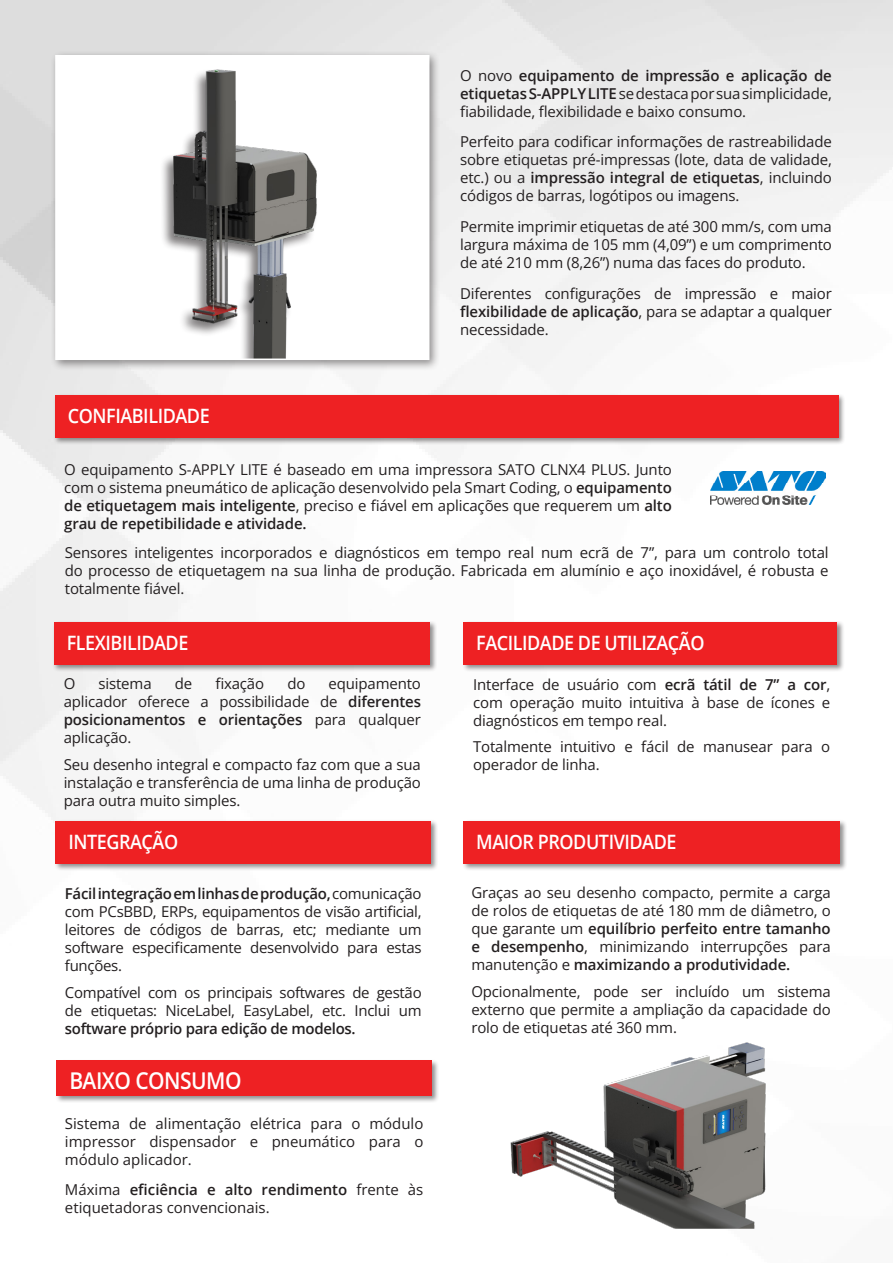
<style>
.page{position:relative;width:893px;height:1263px;background:#fff}
.page>*{position:absolute;margin:0;border:0;box-sizing:border-box;transform-origin:0 0}
.TITULARES{font:600 23.1px "Open Sans";letter-spacing:-.025em;color:#fff;scale:.91 1}
.TITULARES-2{font:600 19.8px "Open Sans";letter-spacing:-.025em;color:#fff;scale:.91 1}
.TITULARESOK{font:600 19.8px "Open Sans";letter-spacing:-.025em;color:#fff;scale:.91 1}
.TEXTO{font:15px/18px "Open Sans";letter-spacing:-.01em;color:#231f20;text-align:justify}
.s1{font-weight:600}
</style>
<div class="page">
<img style="left:0;top:0;width:893px;height:820px">
<div style="left:53px;top:393px;width:793px;height:52px;background:#231f20;opacity:.5"></div>
<div style="left:55px;top:395px;width:783px;height:42px;background:#ee2123"></div>
<div style="left:52px;top:621px;width:385px;height:51px;background:#231f20;opacity:.5"></div>
<div style="left:54px;top:622px;width:375px;height:43px;background:#ee2123"></div>
<div style="left:462px;top:621px;width:383px;height:51px;background:#231f20;opacity:.5"></div>
<div style="left:463px;top:622px;width:374px;height:43px;background:#ee2123"></div>
<div style="left:55px;top:1059px;width:384px;height:44px;background:#231f20;opacity:.5"></div>
<div style="left:57px;top:1060px;width:375px;height:35px;background:#ee2123"></div>
<div style="left:462px;top:819px;width:385px;height:52px;background:#231f20;opacity:.5"></div>
<div style="left:463px;top:821px;width:377px;height:42px;background:#ee2123"></div>
<img style="left:510px;top:1042px;width:256px;height:187px">
<div style="left:54px;top:819px;width:385px;height:52px;background:#231f20;opacity:.5"></div>
<div style="left:56px;top:821px;width:375px;height:42px;background:#ee2123"></div>
<img style="left:711px;top:471px;width:115px;height:34px">
<div style="left:50px;top:50px;width:390px;height:321px;background:#231f20;opacity:.5"></div>
<img style="left:58px;top:58px;width:368px;height:299px">
<p class="TITULARESOK" style="left:68px;top:402px;width:157px">CONFIABILIDADE</p>
<p class="TEXTO" style="left:460px;top:66px;width:373px">O novo <span class="s1">equipamento de impressão e aplicação de etiquetas S-APPLY LITE</span> se destaca por sua simplicidade, fiabilidade, flexibilidade e baixo consumo.</p>
<p class="TEXTO" style="left:460px;top:133px;width:373px">Perfeito para codificar informações de rastreabilidade sobre etiquetas pré-impressas (lote, data de validade, etc.) ou a <span class="s1">impressão integral de etiquetas</span>, incluindo códigos de barras, logótipos ou imagens.</p>
<p class="TEXTO" style="left:460px;top:217px;width:373px">Permite imprimir etiquetas de até 300 mm/s, com uma largura máxima de 105 mm (4,09”) e um comprimento de até 210 mm (8,26”) numa das faces do produto.</p>
<p class="TEXTO" style="left:460px;top:284px;width:373px">Diferentes configurações de impressão e maior <span class="s1">flexibilidade de aplicação</span>, para se adaptar a qualquer necessidade.</p>
<p class="TEXTO" style="left:64px;top:460px;width:609px">O equipamento S-APPLY LITE é baseado em uma impressora SATO CLNX4 PLUS. Junto com o sistema pneumático de aplicação desenvolvido pela Smart Coding, o <span class="s1">equipamento de etiquetagem mais inteligente</span>, preciso e fiável em aplicações que requerem um <span class="s1">alto grau de repetibilidade e atividade.</span></p>
<p class="TEXTO" style="left:65px;top:543px;width:765px">Sensores inteligentes incorporados e diagnósticos em tempo real num ecrã de 7”, para um controlo total do processo de etiquetagem na sua linha de produção. Fabricada em alumínio e aço inoxidável, é robusta e totalmente fiável.</p>
<p class="TITULARES-2" style="left:67px;top:630px;width:135px">FLEXIBILIDADE</p>
<p class="TITULARES-2" style="left:476px;top:630px;width:252px">FACILIDADE DE UTILIZAÇÃO</p>
<p class="TEXTO" style="left:64px;top:674px;width:13px">O</p>
<p class="TEXTO" style="left:98px;top:674px;width:55px">sistema</p>
<p class="TEXTO" style="left:175px;top:674px;width:19px">de</p>
<p class="TEXTO" style="left:215px;top:674px;width:50px">fixação</p>
<p class="TEXTO" style="left:287px;top:674px;width:20px">do</p>
<p class="TEXTO" style="left:64px;top:674px;width:359px;text-indent:265px">equipamento aplicador oferece a possibilidade de <span class="s1">diferentes posicionamentos e orientações</span> para qualquer aplicação.</p>
<p class="TEXTO" style="left:64px;top:755px;width:359px">Seu desenho integral e compacto faz com que a sua instalação e transferência de uma linha de produção para outra muito simples.</p>
<p class="TEXTO" style="left:473px;top:675px;width:359px">Interface de usuário com <span class="s1">ecrã tátil de 7” a cor</span>, com operação muito intuitiva à base de ícones e diagnósticos em tempo real.</p>
<p class="TEXTO" style="left:473px;top:737px;width:359px">Totalmente intuitivo e fácil de manusear para o operador de linha.</p>
<p class="TITULARES-2" style="left:68px;top:828px;width:122px">INTEGRAÇÃO</p>
<p class="TITULARES-2" style="left:476px;top:828px;width:222px">MAIOR PRODUTIVIDADE</p>
<p class="TEXTO" style="left:65px;top:884px;width:358px"><span class="s1">Fácil integração em linhas de produção,</span> comunicação com PCsBBD, ERPs, equipamentos de visão artificial, leitores de códigos de barras, etc; mediante um software especificamente desenvolvido para estas funções.</p>
<p class="TEXTO" style="left:65px;top:983px;width:358px">Compatível com os principais softwares de gestão de etiquetas: NiceLabel, EasyLabel, etc. Inclui um <span class="s1">software próprio para edição de modelos.</span></p>
<p class="TEXTO" style="left:471px;top:883px;width:361px">Graças ao seu desenho compacto, permite a carga de rolos de etiquetas de até 180 mm de diâmetro, o que garante um <span class="s1">equilíbrio perfeito entre tamanho e desempenho</span>, minimizando interrupções para manutenção e <span class="s1">maximizando a produtividade.</span></p>
<p class="TEXTO" style="left:471px;top:982px;width:361px">Opcionalmente, pode ser incluído um sistema externo que permite a ampliação da capacidade do rolo de etiquetas até 360 mm.</p>
<p class="TITULARES" style="left:69px;top:1065px;width:191px">BAIXO CONSUMO</p>
<p class="TEXTO" style="left:65px;top:1114px;width:360px">Sistema de alimentação elétrica para o módulo impressor dispensador e pneumático para o módulo aplicador.</p>
<p class="TEXTO" style="left:65px;top:1180px;width:360px">Máxima <span class="s1">eficiência e alto rendimento</span> frente às etiquetadoras convencionais.</p>
</div>
